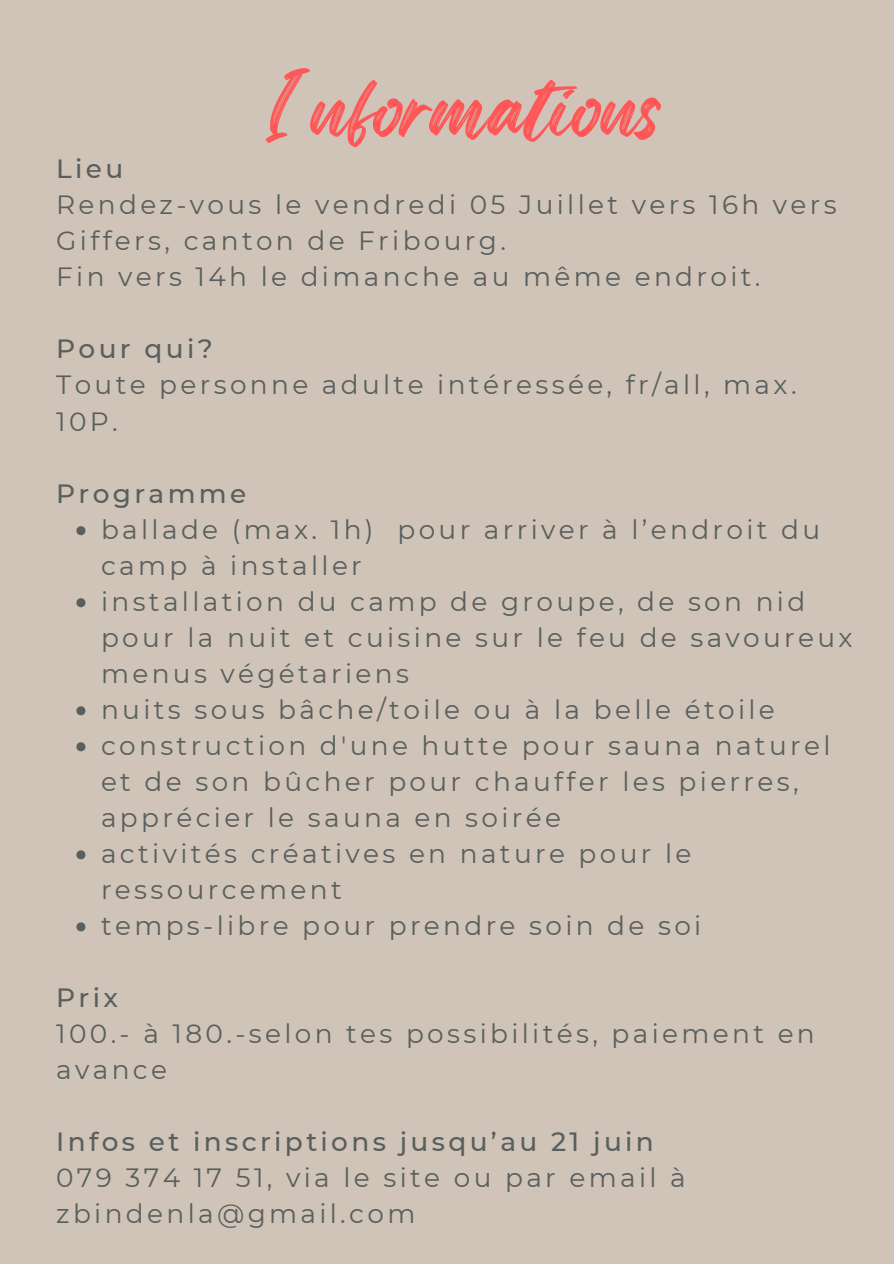
<style>
.page{position:relative;width:894px;height:1264px;background:#fff}
.page>*{position:absolute;margin:0;border:0;box-sizing:border-box;transform-origin:0 0}
.t1{font:75.6px "Regular Brush";color:#ff5757}
.t2{font:26.4px/36px "Montserrat";letter-spacing:.125em;color:#595f5e}
.t3{font:500 26.4px "Montserrat";letter-spacing:.125em;color:#595f5e}
</style>
<div class="page">
<div style="left:0;top:0;width:893px;height:1263px;background:#cfc4b7"></div>
<svg style="left:76px;top:526px;width:9px;height:9px"></svg>
<svg style="left:76px;top:598px;width:9px;height:9px"></svg>
<svg style="left:76px;top:706px;width:9px;height:9px"></svg>
<svg style="left:76px;top:742px;width:9px;height:9px"></svg>
<svg style="left:76px;top:850px;width:9px;height:9px"></svg>
<svg style="left:76px;top:922px;width:9px;height:9px"></svg>
<p class="t1" style="left:263px;top:48px;width:400px">Informations</p>
<h1 class="t3" style="left:56px;top:153px;width:69px">Lieu</h1>
<p class="t2" style="left:56px;top:187px;width:781px">Rendez-vous le vendredi 05 Juillet vers 16h vers<br>Giffers, canton de Fribourg.</p>
<p class="t2" style="left:56px;top:259px;width:705px">Fin vers 14h le dimanche au même endroit.</p>
<p class="t3" style="left:56px;top:333px;width:158px">Pour qui?</p>
<p class="t2" style="left:56px;top:367px;width:741px">Toute personne adulte intéressée, fr/all, max.<br>10P.</p>
<p class="t3" style="left:56px;top:477px;width:192px">Programme</p>
<h2 class="t2" style="left:101px;top:511px;width:720px">ballade (max. 1h) pour arriver à l’endroit du camp à installer</h2>
<p class="t2" style="left:101px;top:583px;width:753px">installation du camp de groupe, de son nid pour la nuit et cuisine sur le feu de savoureux menus végétariens</p>
<p class="t2" style="left:101px;top:691px;width:675px">nuits sous bâche/toile ou à la belle étoile</p>
<p class="t2" style="left:101px;top:727px;width:730px">construction d'une hutte pour sauna naturel et de son bûcher pour chauffer les pierres, apprécier le sauna en soirée</p>
<p class="t2" style="left:101px;top:835px;width:591px">activités créatives en nature pour le ressourcement</p>
<p class="t2" style="left:101px;top:907px;width:601px">temps-libre pour prendre soin de soi</p>
<p class="t3" style="left:56px;top:981px;width:63px">Prix</p>
<p class="t2" style="left:56px;top:1015px;width:760px">100.- à 180.-selon tes possibilités, paiement en avance</p>
<p class="t3" style="left:56px;top:1125px;width:599px">Infos et inscriptions jusqu’au 21 juin</p>
<p class="t2" style="left:56px;top:1159px;width:631px">079 374 17 51, via le site ou par email à</p>
<p class="t2" style="left:56px;top:1195px;width:360px">zbindenla@gmail.com</p>
</div>
